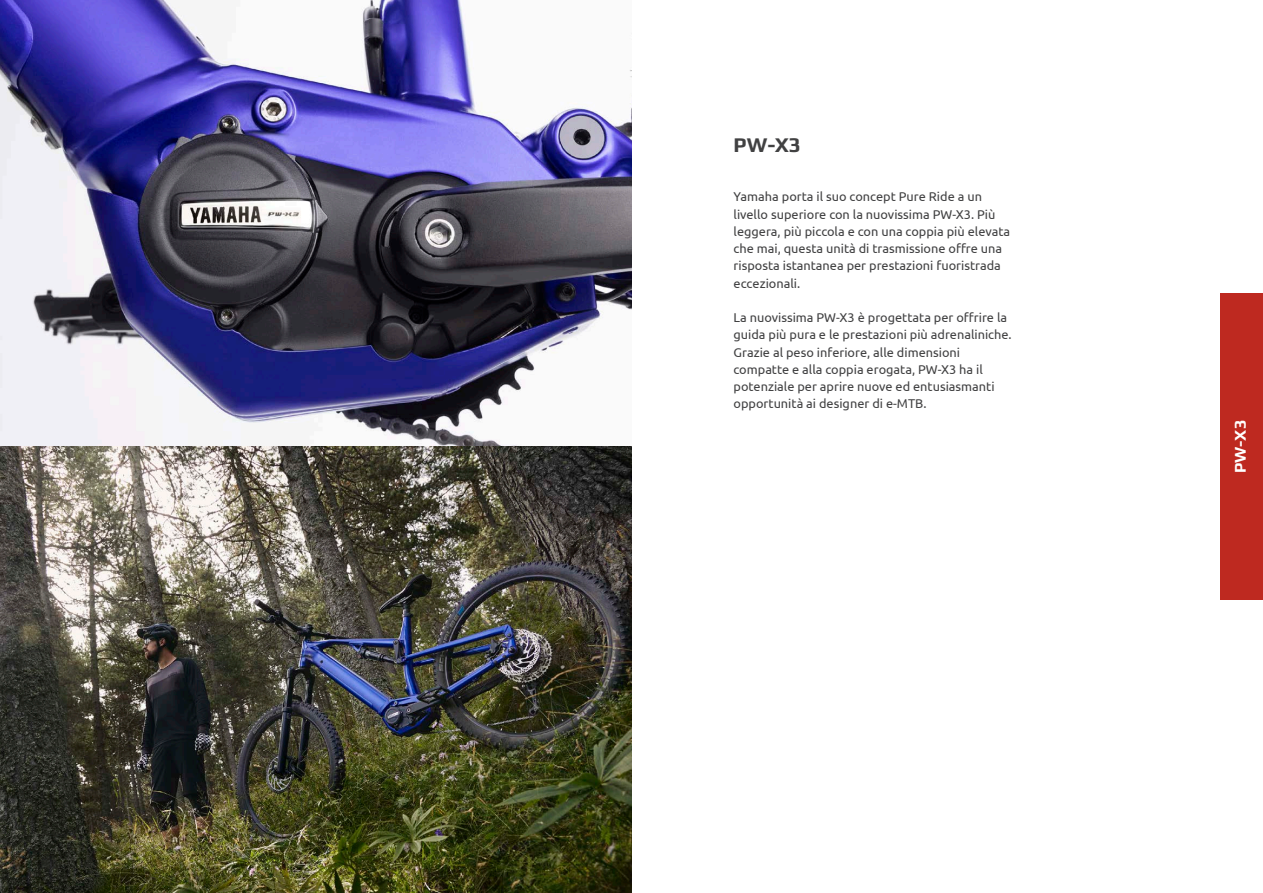
<style>
.page{position:relative;width:1263px;height:893px;background:#fff}
.page>*{position:absolute;margin:0;border:0;box-sizing:border-box;transform-origin:0 0}
.t1{font:700 21px "Play";color:#414142}
.t2{font:700 16.5px "Play";color:#fff}
.t3{font:12.75px/17.2px "Ubuntu";color:#414142}
</style>
<div class="page">
<img style="left:0;top:0;width:631px;height:446px">
<img style="left:0;top:446px;width:631px;height:447px">
<div style="left:1220px;top:293px;width:43px;height:307px;background:#be2920"></div>
<h1 class="t1" style="left:733px;top:132px;width:69px">PW-X3</h1>
<p class="t3" style="left:733px;top:188px;width:278px">Yamaha porta il suo concept Pure Ride a un livello superiore con la nuovissima PW-X3. Più leggera, più piccola e con una coppia più elevata che mai, questa unità di trasmissione offre una risposta istantanea per prestazioni fuoristrada eccezionali.</p>
<p class="t3" style="left:733px;top:308px;width:280px">La nuovissima PW-X3 è progettata per offrire la guida più pura e le prestazioni più adrenaliniche.<br>Grazie al peso inferiore, alle dimensioni compatte e alla coppia erogata, PW-X3 ha il potenziale per aprire nuove ed entusiasmanti opportunità ai designer di e-MTB.</p>
<p class="t2" style="left:1230px;top:473px;width:55px;rotate:-90deg">PW-X3</p>
</div>
